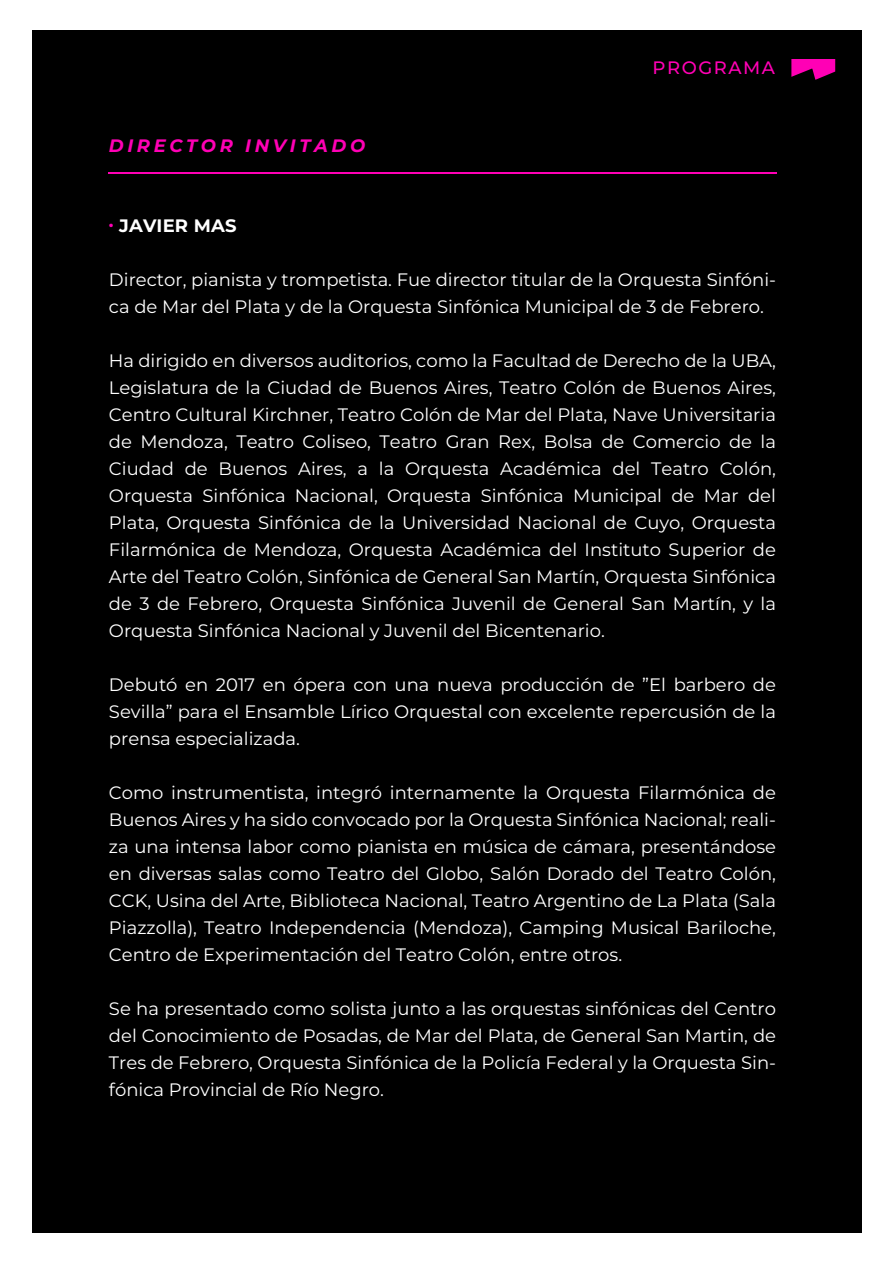
<style>
.page{position:relative;width:893px;height:1263px;background:#fff}
.page>*{position:absolute;margin:0;border:0;box-sizing:border-box;transform-origin:0 0}
.t1{font:18px/27px "Montserrat";color:#fff;text-align:justify}
.t2{font:italic 700 18px "Montserrat";letter-spacing:.2em;color:#ff00b5}
.t3{font:700 18px "Montserrat";letter-spacing:.01em;color:#fff}
.t4{font:500 18px "Montserrat";letter-spacing:.085em;color:#ff00b5}
</style>
<div class="page">
<div style="left:32px;top:30px;width:829px;height:1203px;background:#000"></div>
<hr style="left:109px;top:172px;width:668px;height:2px;background:#ff00b5">
<svg style="left:791px;top:59px;width:44px;height:21px"></svg>
<p class="t2" style="left:109px;top:134px;width:258px">DIRECTOR INVITADO</p>
<p class="t3" style="left:109px;top:213px;width:129px"><sup>.</sup> JAVIER MAS</p>
<p class="t4" style="left:653px;top:55px;width:124px">PROGRAMA</p>
<p class="t1" style="left:109px;top:265px;width:669px">Director, pianista y trompetista. Fue director titular de la Orquesta Sinfóni&shy;ca de Mar del Plata y de la Orquesta Sinfónica Municipal de 3 de Febrero.</p>
<p class="t1" style="left:109px;top:346px;width:669px">Ha dirigido en diversos auditorios, como la Facultad de Derecho de la UBA, Legislatura de la Ciudad de Buenos Aires, Teatro Colón de Buenos Aires, Centro Cultural Kirchner, Teatro Colón de Mar del Plata, Nave Universitaria de Mendoza, Teatro Coliseo, Teatro Gran Rex, Bolsa de Comercio de la Ciudad de Buenos Aires, a la Orquesta Académica del Teatro Colón, Orquesta Sinfónica Nacional, Orquesta Sinfónica Municipal de Mar del Plata, Orquesta Sinfónica de la Universidad Nacional de Cuyo, Orquesta Filarmónica de Mendoza, Orquesta Académica del Instituto Superior de Arte del Teatro Colón, Sinfónica de General San Martín, Orquesta Sinfónica de 3 de Febrero, Orquesta Sinfónica Juvenil de General San Martín, y la Orquesta Sinfónica Nacional y Juvenil del Bicentenario.</p>
<p class="t1" style="left:109px;top:670px;width:669px">Debutó en 2017 en ópera con una nueva producción de ”El barbero de Sevilla” para el Ensamble Lírico Orquestal con excelente repercusión de la prensa especializada.</p>
<p class="t1" style="left:109px;top:778px;width:669px">Como instrumentista, integró internamente la Orquesta Filarmónica de Buenos Aires y ha sido convocado por la Orquesta Sinfónica Nacional; reali&shy;za una intensa labor como pianista en música de cámara, presentándose en diversas salas como Teatro del Globo, Salón Dorado del Teatro Colón, CCK, Usina del Arte, Biblioteca Nacional, Teatro Argentino de La Plata (Sala Piazzolla), Teatro Independencia (Mendoza), Camping Musical Bariloche, Centro de Experimentación del Teatro Colón, entre otros.</p>
<p class="t1" style="left:109px;top:994px;width:669px">Se ha presentado como solista junto a las orquestas sinfónicas del Centro del Conocimiento de Posadas, de Mar del Plata, de General San Martin, de Tres de Febrero, Orquesta Sinfónica de la Policía Federal y la Orquesta Sin&shy;fónica Provincial de Río Negro.</p>
</div>
